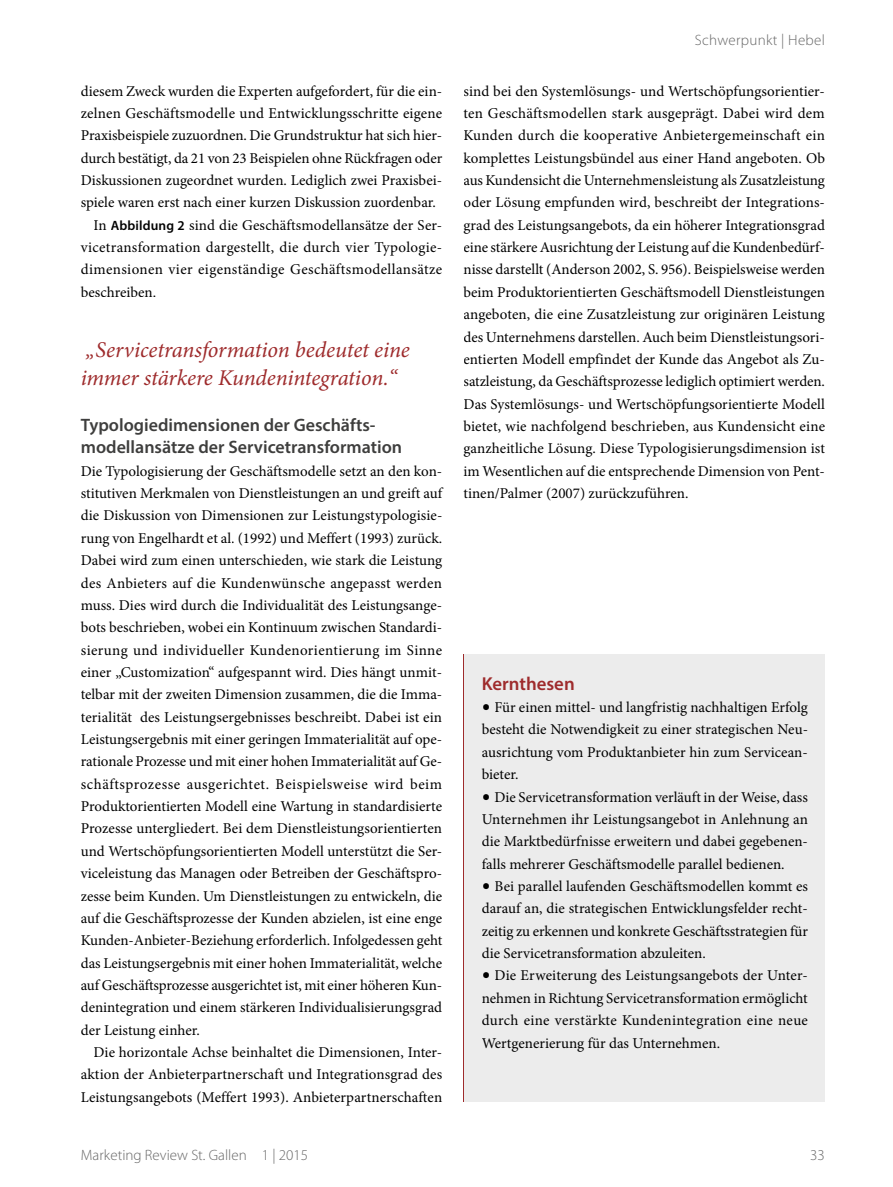
<style>
.page{position:relative;width:893px;height:1187px;background:#fff}
.page>*{position:absolute;margin:0;border:0;box-sizing:border-box;transform-origin:0 0}
.t1{font:italic 22.5px/28.5px "Minion Pro";letter-spacing:-.01em;color:#9e2b2c}
.t2{font:600 18.75px "Myriad Pro";color:#9e2b2c}
.t3{font:600 18px/22.4px "Myriad Pro";color:#3e3e3d}
.t4{font:15px/22.4px "Minion Pro";color:#000;text-align:justify}
.t5{font:15px "Minion Pro";letter-spacing:.02em;color:#000}
.t6{font:15px "Minion Pro";letter-spacing:.025em;color:#000}
.t7{font:300 15px "Myriad Pro";letter-spacing:.005em;color:#676767}
.s1{font-family:"Myriad Pro";font-weight:600;font-size:13.5px}
.s2{font-size:22.5px}
</style>
<div class="page">
<div style="left:463px;top:654px;width:362px;height:447px;background:#ececec"></div>
<hr style="left:463px;top:654px;width:1px;height:447px;background:#9e2b2c">
<p class="t4" style="left:81px;top:80px;width:363px">diesem Zweck wurden die Experten aufgefordert, für die ein-</p>
<p class="t4" style="left:81px;top:102px;width:363px">zelnen Geschäftsmodelle und Entwicklungsschritte eigene</p>
<p class="t4" style="left:81px;top:124px;width:363px">Praxisbeispiele zuzuordnen. Die Grundstruktur hat sich hier-</p>
<p class="t4" style="left:81px;top:147px;width:363px">durch bestätigt, da 21 von 23 Beispielen ohne Rückfragen oder</p>
<p class="t4" style="left:81px;top:169px;width:363px">Diskussionen zugeordnet wurden. Lediglich zwei Praxisbei-</p>
<p class="t4" style="left:81px;top:191px;width:357px">spiele waren erst nach einer kurzen Diskussion zuordenbar.</p>
<p class="t4" style="left:94px;top:214px;width:350px">In <span class="s1">Abbildung 2</span> sind die Geschäftsmodellansätze der Ser-</p>
<p class="t5" style="left:81px;top:237px;width:363px">vicetransformation dargestellt, die durch vier Typologie-</p>
<p class="t6" style="left:81px;top:259px;width:363px">dimensionen vier eigenständige Geschäftsmodellansätze</p>
<p class="t4" style="left:81px;top:281px;width:77px">beschreiben.</p>
<h1 class="t1" style="left:81px;top:335px;width:331px">„Servicetransformation bedeutet eine immer stärkere Kundenintegration.“</h1>
<p class="t3" style="left:81px;top:413px;width:323px">Typologiedimensionen der Geschäfts&shy;modellansätze der Servicetransformation</p>
<p class="t4" style="left:81px;top:460px;width:363px">Die Typologisierung der Geschäftsmodelle setzt an den kon&shy;stitutiven Merkmalen von Dienstleistungen an und greift auf die Diskussion von Dimensionen zur Leistungstypologisie&shy;rung von Engelhardt et al. (1992) und Meffert (1993) zurück.<br>Dabei wird zum einen unterschieden, wie stark die Leistung des Anbieters auf die Kundenwünsche angepasst werden muss. Dies wird durch die Individualität des Leistungsange&shy;bots beschrieben, wobei ein Kontinuum zwischen Standardi&shy;sierung und individueller Kundenorientierung im Sinne einer „Customization“ aufgespannt wird. Dies hängt unmit&shy;telbar mit der zweiten Dimension zusammen, die die Imma&shy;terialität des Leistungsergebnisses beschreibt. Dabei ist ein Leistungsergebnis mit einer geringen Immaterialität auf ope&shy;rationale Prozesse und mit einer hohen Immaterialität auf Ge&shy;schäftsprozesse ausgerichtet. Beispielsweise wird beim Produktorientierten Modell eine Wartung in standardisierte Prozesse untergliedert. Bei dem Dienstleistungsorientierten und Wertschöpfungsorientierten Modell unterstützt die Ser&shy;viceleistung das Managen oder Betreiben der Geschäftspro&shy;zesse beim Kunden. Um Dienstleistungen zu entwickeln, die auf die Geschäftsprozesse der Kunden abzielen, ist eine enge Kunden-Anbieter-Beziehung erforderlich. Infolgedessen geht das Leistungsergebnis mit einer hohen Immaterialität, welche auf Geschäftsprozesse ausgerichtet ist, mit einer höheren Kun&shy;denintegration und einem stärkeren Individualisierungsgrad der Leistung einher.</p>
<p class="t4" style="left:81px;top:1041px;width:363px;text-indent:13px">Die horizontale Achse beinhaltet die Dimensionen, Inter&shy;aktion der Anbieterpartnerschaft und Integrationsgrad des Leistungsangebots (Meffert 1993). Anbieterpartnerschaften</p>
<p class="t7" style="left:695px;top:32px;width:132px">Schwerpunkt | Hebel</p>
<p class="t4" style="left:463px;top:80px;width:363px">sind bei den Systemlösungs- und Wertschöpfungsorientier&shy;ten Geschäftsmodellen stark ausgeprägt. Dabei wird dem Kunden durch die kooperative Anbietergemeinschaft ein komplettes Leistungsbündel aus einer Hand angeboten. Ob aus Kundensicht die Unternehmensleistung als Zusatzleistung oder Lösung empfunden wird, beschreibt der Integrations&shy;grad des Leistungsangebots, da ein höherer Integrationsgrad eine stärkere Ausrichtung der Leistung auf die Kundenbedürf&shy;nisse darstellt (Anderson 2002, S. 956). Beispielsweise werden beim Produktorientierten Geschäftsmodell Dienstleistungen angeboten, die eine Zusatzleistung zur originären Leistung des Unternehmens darstellen. Auch beim Dienstleistungsori&shy;entierten Modell empfindet der Kunde das Angebot als Zu&shy;satzleistung, da Geschäftsprozesse lediglich optimiert werden.<br>Das Systemlösungs- und Wertschöpfungsorientierte Modell bietet, wie nachfolgend beschrieben, aus Kundensicht eine ganzheitliche Lösung. Diese Typologisierungsdimension ist im Wesentlichen auf die entsprechende Dimension von Pent&shy;tinen/Palmer (2007) zurückzuführen.</p>
<p class="t2" style="left:482px;top:671px;width:94px">Kernthesen</p>
<p class="t4" style="left:482px;top:696px;width:328px"><span class="s2">•</span> Für einen mittel- und langfristig nachhaltigen Erfolg besteht die Notwendigkeit zu einer strategischen Neu&shy;ausrichtung vom Produktanbieter hin zum Servicean&shy;bieter.</p>
<p class="t4" style="left:482px;top:785px;width:328px"><span class="s2">•</span> Die Servicetransformation verläuft in der Weise, dass Unternehmen ihr Leistungsangebot in Anlehnung an die Marktbedürfnisse erweitern und dabei gegebenen&shy;falls mehrerer Geschäftsmodelle parallel bedienen.</p>
<p class="t4" style="left:482px;top:875px;width:328px"><span class="s2">•</span> Bei parallel laufenden Geschäftsmodellen kommt es darauf an, die strategischen Entwicklungsfelder recht&shy;zeitig zu erkennen und konkrete Geschäftsstrategien für die Servicetransformation abzuleiten.</p>
<p class="t4" style="left:482px;top:964px;width:328px"><span class="s2">•</span> Die Erweiterung des Leistungsangebots der Unter&shy;nehmen in Richtung Servicetransformation ermöglicht durch eine verstärkte Kundenintegration eine neue Wertgenerierung für das Unternehmen.</p>
<p class="t7" style="left:81px;top:1146px;width:229px">Marketing Review St. Gallen 1 | 2015</p>
<p class="t7" style="left:810px;top:1146px;width:16px">33</p>
</div>
